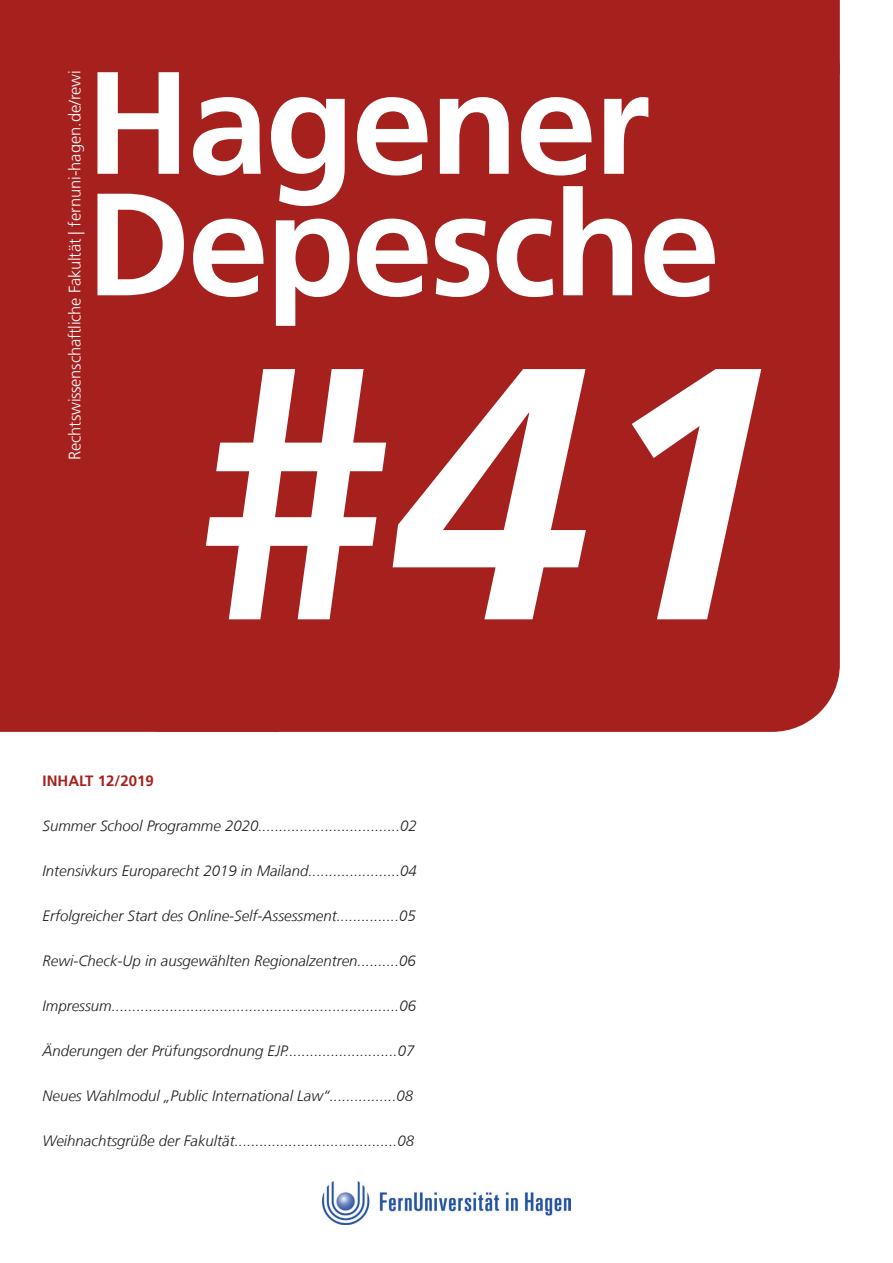
<style>
.page{position:relative;width:893px;height:1263px;background:#fff}
.page>*{position:absolute;margin:0;border:0;box-sizing:border-box;transform-origin:0 0}
.t1{font:italic 700 358.5px "Frutiger LT Com";color:#fff}
.t2{font:700 145.5px/121.5px "Frutiger LT Com";letter-spacing:-.02em;color:#fff}
.t3{font:300 16.5px "Frutiger LT Com";letter-spacing:-.015em;color:#fff}
.t4{font:italic 300 15px "Frutiger LT Com";color:#231f20}
.t5{font:700 15px "Frutiger LT Com";color:#a6211e}
</style>
<div class="page">
<div style="left:97px;top:2px;width:742px;height:729px;background:#a6211e;border-radius:67px"></div>
<div style="left:4px;top:1px;width:835px;height:72px;background:#a6211e"></div>
<div style="left:4px;top:0;width:836px;height:74px;border:2px solid #a6211e"></div>
<div style="left:1px;top:1px;width:277px;height:730px;background:#a6211e"></div>
<div style="left:0;top:0;width:278px;height:732px;border:2px solid #a6211e"></div>
<img style="left:323px;top:1181px;width:247px;height:44px">
<p class="t3" style="left:65px;top:460px;width:391px;rotate:-90deg">Rechtswissenschaftliche Fakultät | fernuni-hagen.de/rewi</p>
<h2 class="t2" style="left:86px;top:63px;width:636px">Hagener<br>Depesche</h2>
<h1 class="t1" style="left:189px;top:284px;width:599px">#41</h1>
<p class="t5" style="left:43px;top:772px;width:113px">INHALT 12/2019</p>
<p class="t4" style="left:43px;top:817px;width:376px">Summer School Programme 2020..................................02</p>
<p class="t4" style="left:43px;top:862px;width:376px">Intensivkurs Europarecht 2019 in Mailand......................04</p>
<p class="t4" style="left:43px;top:907px;width:375px">Erfolgreicher Start des Online-Self-Assessment...............05</p>
<p class="t4" style="left:43px;top:952px;width:375px">Rewi-Check-Up in ausgewählten Regionalzentren..........06</p>
<p class="t4" style="left:43px;top:997px;width:375px">Impressum.....................................................................06</p>
<p class="t4" style="left:43px;top:1042px;width:373px">Änderungen der Prüfungsordnung EJP...........................07</p>
<p class="t4" style="left:43px;top:1087px;width:372px">Neues Wahlmodul „Public International Law“................08</p>
<p class="t4" style="left:43px;top:1132px;width:373px">Weihnachtsgrüße der Fakultät.......................................08</p>
</div>
